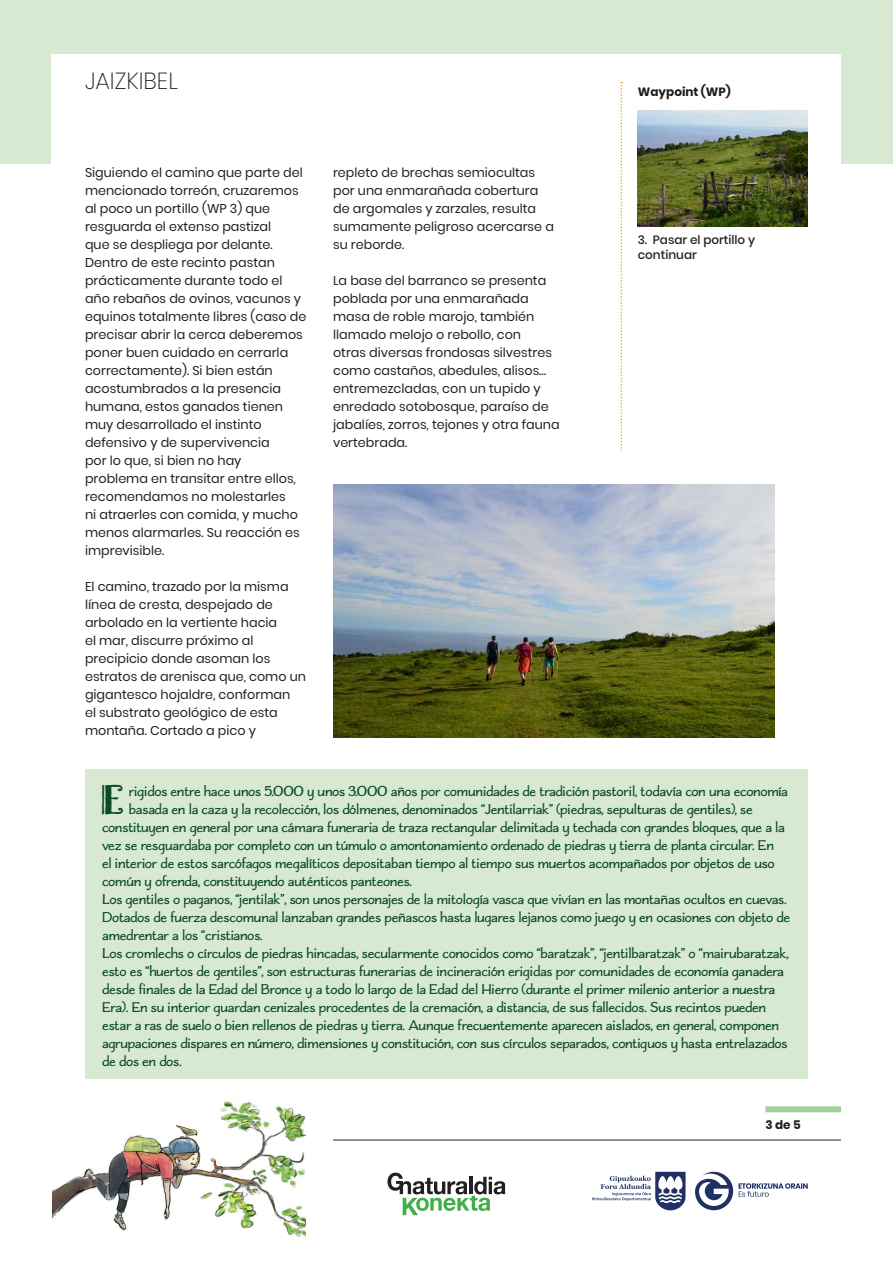
<style>
.page{position:relative;width:893px;height:1263px;background:#fff}
.page>*{position:absolute;margin:0;border:0;box-sizing:border-box;transform-origin:0 0}
.t1{font:38.85px "Charcuterie Deco";color:#0c4c24}
.t2{font:200 23.25px "Poppins";color:#231f20}
.t3{font:15px/18px "Charcuterie Flared";letter-spacing:-.01em;color:#0c4c24}
.t4{font:12.75px/18px "Poppins";color:#231f20}
.t5{font:500 12px/15px "Poppins";color:#231f20}
.t6{font:700 12px "Poppins";color:#231f20}
</style>
<div class="page">
<img style="left:52px;top:1101px;width:254px;height:136px">
<svg style="left:387px;top:1172px;width:118px;height:43px"></svg>
<hr style="left:333px;top:1140px;width:508px;height:1px;background:#231f20">
<div style="left:0;top:0;width:893px;height:164px;background:#d8e9d2"></div>
<div style="left:52px;top:54px;width:789px;height:131px;background:#fff"></div>
<div style="left:765px;top:1106px;width:76px;height:6px;background:#a3cf9a"></div>
<svg style="left:620px;top:82px;width:2px;height:369px"></svg>
<svg style="left:695px;top:1172px;width:113px;height:38px"></svg>
<svg style="left:592px;top:1172px;width:94px;height:38px"></svg>
<img style="left:638px;top:111px;width:170px;height:116px">
<div style="left:85px;top:769px;width:723px;height:309px;background:#d8e9d2"></div>
<img style="left:333px;top:485px;width:442px;height:253px">
<h2 class="t2" style="left:85px;top:67px;width:94px">JAIZKIBEL</h2>
<p class="t4" style="left:85px;top:164px;width:223px">Siguiendo el camino que parte del mencionado torreón, cruzaremos al poco un portillo (WP 3) que resguarda el extenso pastizal<br>que se despliega por delante.<br>Dentro de este recinto pastan prácticamente durante todo el año rebaños de ovinos, vacunos y equinos totalmente libres (caso de precisar abrir la cerca deberemos poner buen cuidado en cerrarla correctamente). Si bien están acostumbrados a la presencia humana, estos ganados tienen muy desarrollado el instinto defensivo y de supervivencia<br>por lo que, si bien no hay problema en transitar entre ellos, recomendamos no molestarles<br>ni atraerles con comida, y mucho menos alarmarles. Su reacción es imprevisible.</p>
<p class="t4" style="left:85px;top:578px;width:222px">El camino, trazado por la misma línea de cresta, despejado de arbolado en la vertiente hacia<br>el mar, discurre próximo al precipicio donde asoman los estratos de arenisca que, como un gigantesco hojaldre, conforman<br>el substrato geológico de esta montaña. Cortado a pico y</p>
<p class="t4" style="left:333px;top:164px;width:222px">repleto de brechas semiocultas por una enmarañada cobertura de argomales y zarzales, resulta sumamente peligroso acercarse a su reborde.</p>
<p class="t4" style="left:333px;top:272px;width:228px">La base del barranco se presenta poblada por una enmarañada masa de roble marojo, también llamado melojo o rebollo, con<br>otras diversas frondosas silvestres como castaños, abedules, alisos… entremezcladas, con un tupido y enredado sotobosque, paraíso de jabalíes, zorros, tejones y otra fauna vertebrada.</p>
<p class="t6" style="left:638px;top:85px;width:95px">Waypoint (WP)</p>
<p class="t5" style="left:638px;top:232px;width:119px">3. Pasar el portillo y continuar</p>
<p class="t1" style="left:100px;top:773px;width:25px">E</p>
<p class="t3" style="left:129px;top:782px;width:661px">rigidos entre hace unos 5.000 y unos 3.000 años por comunidades de tradición pastoril, todavía con una economía</p>
<p class="t3" style="left:129px;top:800px;width:625px">basada en la caza y la recolección, los dólmenes, denominados “Jentilarriak” (piedras, sepulturas de gentiles), se</p>
<p class="t3" style="left:102px;top:818px;width:684px">constituyen en general por una cámara funeraria de traza rectangular delimitada y techada con grandes bloques, que a la</p>
<p class="t3" style="left:102px;top:836px;width:673px">vez se resguardaba por completo con un túmulo o amontonamiento ordenado de piedras y tierra de planta circular. En</p>
<p class="t3" style="left:102px;top:854px;width:674px">el interior de estos sarcófagos megalíticos depositaban tiempo al tiempo sus muertos acompañados por objetos de uso</p>
<p class="t3" style="left:102px;top:872px;width:312px">común y ofrenda, constituyendo auténticos panteones.</p>
<p class="t3" style="left:102px;top:890px;width:690px">Los gentiles o paganos, “jentilak”, son unos personajes de la mitología vasca que vivían en las montañas ocultos en cuevas.<br>Dotados de fuerza descomunal lanzaban grandes peñascos hasta lugares lejanos como juego y en ocasiones con objeto de amedrentar a los “cristianos.</p>
<p class="t3" style="left:102px;top:944px;width:688px">Los cromlechs o círculos de piedras hincadas, secularmente conocidos como “baratzak”, “jentilbaratzak” o “mairubaratzak, esto es “huertos de gentiles”, son estructuras funerarias de incineración erigidas por comunidades de economía ganadera desde finales de la Edad del Bronce y a todo lo largo de la Edad del Hierro (durante el primer milenio anterior a nuestra Era). En su interior guardan cenizales procedentes de la cremación, a distancia, de sus fallecidos. Sus recintos pueden estar a ras de suelo o bien rellenos de piedras y tierra. Aunque frecuentemente aparecen aislados, en general, componen agrupaciones dispares en número, dimensiones y constitución, con sus círculos separados, contiguos y hasta entrelazados de dos en dos.</p>
<p class="t6" style="left:765px;top:1118px;width:37px">3 de 5</p>
</div>
